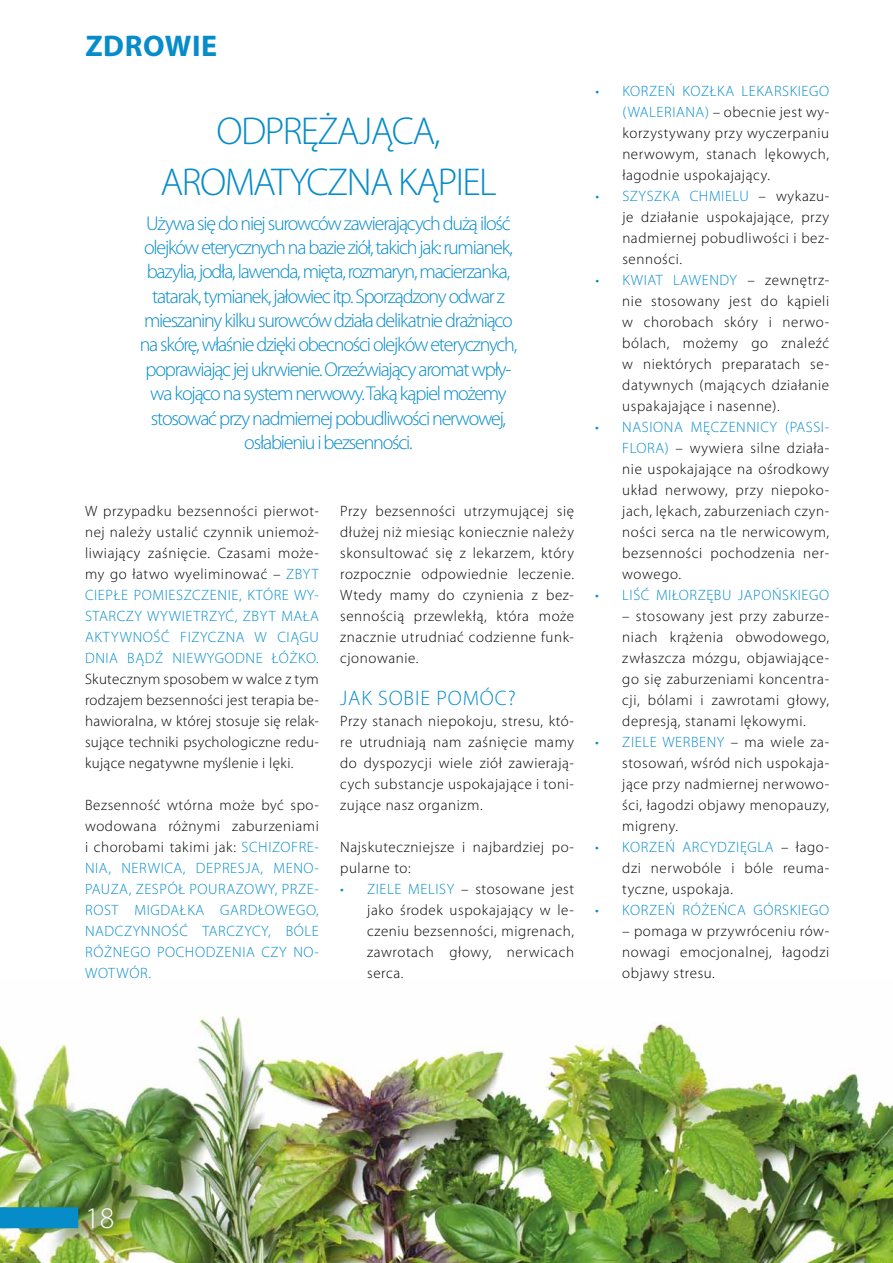
<style>
.page{position:relative;width:893px;height:1263px;background:#fff}
.page>*{position:absolute;margin:0;border:0;box-sizing:border-box;transform-origin:0 0}
.t1{font:300 39px/51px "Myriad Pro";letter-spacing:-.04em;color:#068cc9;text-align:center}
.t2{font:700 30px "Myriad Pro";color:#068cc9}
.t3{font:300 30px "Myriad Pro";color:#fff}
.t4{font:300 21px "Myriad Pro";letter-spacing:.04em;color:#068cc9}
.t5{font:300 20.1px/24.3px "Myriad Pro";letter-spacing:-.06em;color:#068cc9;text-align:center}
.t6{font:300 15px/21px "Myriad Pro";letter-spacing:.04em;color:#000;text-align:justify}
.t7{font:300 15px/21px "Myriad Pro";letter-spacing:.04em;color:#068cc9;text-align:justify}
.s1{color:#068cc9}
.s2{color:#000}
</style>
<div class="page">
<img style="left:0;top:1015px;width:893px;height:248px">
<div style="left:0;top:1207px;width:78px;height:21px;background:#068cc9"></div>
<h2 class="t2" style="left:85px;top:27px;width:38px">ZDROWIE</h2>
<h1 class="t1" style="left:161px;top:105px;width:337px">ODPRĘŻAJĄCA,<br>AROMATYCZNA KĄPIEL</h1>
<p class="t5" style="left:140px;top:211px;width:379px">Używa się do niej surowców zawierających dużą ilość olejków eterycznych na bazie ziół, takich jak: rumianek, bazylia, jodła, lawenda, mięta, rozmaryn, macierzanka, tatarak, tymianek, jałowiec itp. Sporządzony odwar z mieszaniny kilku surowców działa delikatnie drażniąco na skórę, właśnie dzięki obecności olejków eterycznych, poprawiając jej ukrwienie. Orzeźwiający aromat wpły&shy;wa kojąco na system nerwowy. Taką kąpiel możemy stosować przy nadmiernej pobudliwości nerwowej, osłabieniu i bezsenności.</p>
<p class="t6" style="left:85px;top:500px;width:235px">W przypadku bezsenności pierwot&shy;nej należy ustalić czynnik uniemoż&shy;liwiający zaśnięcie. Czasami może&shy;my go łatwo wyeliminować – <span class="s1">ZBYT CIEPŁE POMIESZCZENIE, KTÓRE WY-STARCZY WYWIETRZYĆ, ZBYT MAŁA AKTYWNOŚĆ FIZYCZNA W CIĄGU DNIA BĄDŹ NIEWYGODNE ŁÓŻKO.</span></p>
<p class="t6" style="left:85px;top:668px;width:235px">Skutecznym sposobem w walce z tym rodzajem bezsenności jest terapia be&shy;hawioralna, w której stosuje się relak&shy;sujące techniki psychologiczne redu&shy;kujące negatywne myślenie i lęki.</p>
<p class="t7" style="left:85px;top:794px;width:235px"><span class="s2">Bezsenność wtórna może być spo&shy;wodowana różnymi zaburzeniami i chorobami takimi jak:</span> SCHIZOFRE-NIA, NERWICA, DEPRESJA, MENO-PAUZA, ZESPÓŁ POURAZOWY, PRZE-ROST MIGDAŁKA GARDŁOWEGO, NADCZYNNOŚĆ TARCZYCY, BÓLE RÓŻNEGO POCHODZENIA CZY NO-WOTWÓR.</p>
<p class="t6" style="left:340px;top:500px;width:235px">Przy bezsenności utrzymującej się dłużej niż miesiąc koniecznie należy skonsultować się z lekarzem, który rozpocznie odpowiednie leczenie.<br>Wtedy mamy do czynienia z bez&shy;sennością przewlekłą, która może znacznie utrudniać codzienne funk&shy;cjonowanie.</p>
<h3 class="t4" style="left:340px;top:685px;width:177px">JAK SOBIE POMÓC?</h3>
<p class="t6" style="left:340px;top:710px;width:235px">Przy stanach niepokoju, stresu, któ&shy;re utrudniają nam zaśnięcie mamy do dyspozycji wiele ziół zawierają&shy;cych substancje uspokajające i toni&shy;zujące nasz organizm.</p>
<p class="t6" style="left:340px;top:836px;width:235px">Najskuteczniejsze i najbardziej po&shy;pularne to:</p>
<p class="t6" style="left:367px;top:878px;width:208px;text-indent:-27px"><span class="s1">• ZIELE MELISY</span> – stosowane jest jako środek uspokajający w le&shy;czeniu bezsenności, migrenach, zawrotach głowy, nerwicach serca.</p>
<p class="t6" style="left:622px;top:80px;width:208px;text-indent:-27px"><span class="s1">• KORZEŃ KOZŁKA LEKARSKIEGO (WALERIANA)</span> – obecnie jest wy&shy;korzystywany przy wyczerpaniu nerwowym, stanach lękowych, łagodnie uspokajający.</p>
<p class="t6" style="left:622px;top:185px;width:208px;text-indent:-27px"><span class="s1">• SZYSZKA CHMIELU</span> – wykazu&shy;je działanie uspokajające, przy nadmiernej pobudliwości i bez&shy;senności.</p>
<p class="t6" style="left:622px;top:269px;width:208px;text-indent:-27px"><span class="s1">• KWIAT LAWENDY</span> – zewnętrz&shy;nie stosowany jest do kąpieli w chorobach skóry i nerwo&shy;bólach, możemy go znaleźć w niektórych preparatach se&shy;datywnych (mających działanie uspakajające i nasenne).</p>
<p class="t6" style="left:622px;top:416px;width:208px;text-indent:-27px"><span class="s1">• NASIONA MĘCZENNICY (PASSI-FLORA)</span> – wywiera silne działa&shy;nie uspokajające na ośrodkowy układ nerwowy, przy niepoko&shy;jach, lękach, zaburzeniach czyn&shy;ności serca na tle nerwicowym, bezsenności pochodzenia ner&shy;wowego.</p>
<p class="t7" style="left:595px;top:584px;width:235px">• LIŚĆ MIŁORZĘBU JAPOŃSKIEGO</p>
<p class="t6" style="left:622px;top:605px;width:208px">– stosowany jest przy zaburze&shy;niach krążenia obwodowego, zwłaszcza mózgu, objawiające&shy;go się zaburzeniami koncentra&shy;cji, bólami i zawrotami głowy, depresją, stanami lękowymi.</p>
<p class="t6" style="left:622px;top:731px;width:208px;text-indent:-27px"><span class="s1">• ZIELE WERBENY</span> – ma wiele za&shy;stosowań, wśród nich uspokaja&shy;jące przy nadmiernej nerwowo&shy;ści, łagodzi objawy menopauzy, migreny.</p>
<p class="t6" style="left:622px;top:836px;width:208px;text-indent:-27px"><span class="s1">• KORZEŃ ARCYDZIĘGLA</span> – łago&shy;dzi nerwobóle i bóle reuma&shy;tyczne, uspokaja.</p>
<p class="t7" style="left:595px;top:899px;width:235px">• KORZEŃ RÓŻEŃCA GÓRSKIEGO</p>
<p class="t6" style="left:622px;top:920px;width:208px">– pomaga w przywróceniu rów&shy;nowagi emocjonalnej, łagodzi objawy stresu.</p>
<h2 class="t3" style="left:85px;top:1200px;width:31px">18</h2>
</div>
